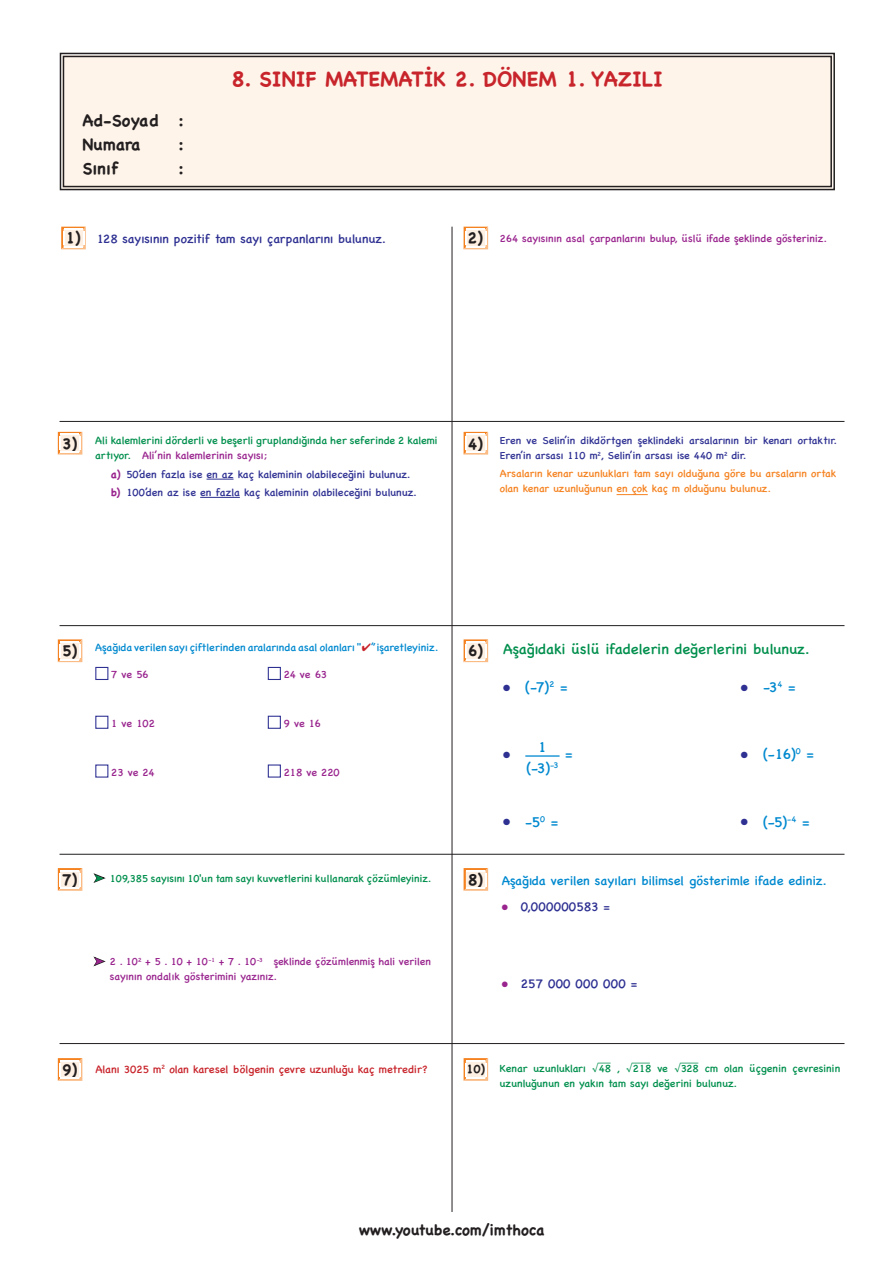
<style>
.page{position:relative;width:893px;height:1263px;background:#fff}
.page>*{position:absolute;margin:0;border:0;box-sizing:border-box;transform-origin:0 0}
.SORU_BOLD{font:700 21px "Chalkboard SE";color:#c8242b}
.SORU_BOLD-2{font:700 16.5px "Chalkboard SE";color:#231f20}
.SORU_BOLD-3{font:700 15.6px "Chalkboard SE";color:#231f20}
.t1{font:15px "Chalkboard SE";color:#008f4d}
.t2{font:15px/21.5px "Chalkboard SE";color:#0089cf}
.t3{font:700 15px "Chalkboard";color:#231f20}
.t4{font:13.05px "Chalkboard SE";color:#0089cf}
.t5{font:13.05px "Chalkboard SE";letter-spacing:.015em;color:#2e3092}
.t6{font:12.6px "Chalkboard SE";color:#2e3092}
.SORU_BOLD-4{font:700 12px "Chalkboard SE";color:#231f20}
.t7{font:11.1px "Chalkboard SE";color:#c8242b}
.t8{font:10.8px/15.1px "Chalkboard SE";color:#008f4d}
.t9{font:10.8px/18.3px "Chalkboard SE";color:#2e3092}
.t10{font:10.8px "Chalkboard SE";color:#0089cf}
.t11{font:10.8px "Chalkboard SE";letter-spacing:-.005em;color:#99248e}
.t12{font:10.65px/14.9px "Chalkboard SE";color:#99248e}
.t13{font:10.65px/15px "Chalkboard SE";color:#2e3092}
.t14{font:10.65px/15px "Chalkboard SE";color:#f58220}
.t15{font:10.65px "Chalkboard SE";color:#008f4d}
.s1{color:#99248e}
.s2{font-weight:700;color:#99248e}
.s3{color:#c8242b}
.s4{color:#2e3092}
.s5{font-family:"KAREKOK 1"}
</style>
<div class="page">
<div style="left:59px;top:52px;width:776px;height:139px;background:#fef4ea"></div>
<div style="left:63px;top:56px;width:769px;height:131px;border:1px solid #231f20"></div>
<hr style="left:60px;top:1043px;width:784px;height:1px;background:#231f20">
<hr style="left:60px;top:854px;width:784px;height:1px;background:#231f20">
<hr style="left:60px;top:625px;width:784px;height:1px;background:#231f20">
<hr style="left:60px;top:421px;width:784px;height:1px;background:#231f20">
<hr style="left:452px;top:227px;width:1px;height:985px;background:#231f20">
<svg style="left:207px;top:479px;width:27px;height:1px"></svg>
<hr style="left:200px;top:497px;width:40px;height:1px;background:#2e3092">
<div style="left:95px;top:667px;width:13px;height:13px;border:1px solid #2e3092"></div>
<div style="left:95px;top:716px;width:13px;height:13px;border:1px solid #2e3092"></div>
<div style="left:268px;top:667px;width:13px;height:13px;border:1px solid #2e3092"></div>
<div style="left:268px;top:716px;width:13px;height:13px;border:1px solid #2e3092"></div>
<div style="left:268px;top:764px;width:13px;height:14px;border:1px solid #2e3092"></div>
<hr style="left:617px;top:494px;width:31px;height:1px;background:#f58220">
<hr style="left:525px;top:755px;width:35px;height:2px;background:#0089cf">
<svg style="left:464px;top:227px;width:24px;height:22px"></svg>
<svg style="left:61px;top:227px;width:25px;height:22px"></svg>
<svg style="left:58px;top:432px;width:24px;height:23px"></svg>
<svg style="left:58px;top:639px;width:24px;height:23px"></svg>
<svg style="left:58px;top:868px;width:24px;height:23px"></svg>
<svg style="left:58px;top:1058px;width:24px;height:23px"></svg>
<svg style="left:464px;top:432px;width:24px;height:23px"></svg>
<svg style="left:464px;top:639px;width:24px;height:23px"></svg>
<svg style="left:464px;top:868px;width:24px;height:23px"></svg>
<svg style="left:464px;top:1058px;width:24px;height:23px"></svg>
<svg style="left:93px;top:873px;width:13px;height:10px"></svg>
<svg style="left:93px;top:956px;width:13px;height:11px"></svg>
<p class="SORU_BOLD-2" style="left:82px;top:110px;width:103px">Ad-Soyad :</p>
<p class="SORU_BOLD-2" style="left:82px;top:134px;width:59px">Numara</p>
<p class="SORU_BOLD-2" style="left:178px;top:134px;width:7px">:</p>
<p class="SORU_BOLD-2" style="left:82px;top:158px;width:38px">Sınıf</p>
<p class="SORU_BOLD-2" style="left:178px;top:158px;width:7px">:</p>
<p class="SORU_BOLD" style="left:232px;top:67px;width:433px">8. SINIF MATEMATİK 2. DÖNEM 1. YAZILI</p>
<p class="SORU_BOLD-3" style="left:66px;top:229px;width:17px">1)</p>
<p class="SORU_BOLD-3" style="left:468px;top:229px;width:17px">2)</p>
<p class="t6" style="left:97px;top:228px;width:291px">128 sayısının pozitif tam sayı çarpanlarını bulunuz.</p>
<p class="t12" style="left:500px;top:230px;width:328px">264 sayısının asal çarpanlarını bulup, üslü ifade şeklinde gösteriniz.</p>
<p class="SORU_BOLD-3" style="left:62px;top:434px;width:17px">3)</p>
<p class="t8" style="left:95px;top:432px;width:344px">Ali kalemlerini dörderli ve beşerli gruplandığında her seferinde 2 kalemi artıyor. <span class="s1">Ali’nin kalemlerinin sayısı;</span></p>
<p class="t9" style="left:111px;top:464px;width:307px"><span class="s2">a)</span> 50’den fazla ise en az kaç kaleminin olabileceğini bulunuz. <span class="s2">b)</span> 100’den az ise en fazla kaç kaleminin olabileceğini bulunuz.</p>
<p class="SORU_BOLD-3" style="left:468px;top:434px;width:17px">4)</p>
<p class="t13" style="left:500px;top:433px;width:339px">Eren ve Selin’in dikdörtgen şeklindeki arsalarının bir kenarı ortaktır.<br>Eren’in arsası 110 m<sup>2</sup>, Selin’in arsası ise 440 m<sup>2</sup> dir.</p>
<p class="t14" style="left:500px;top:466px;width:338px">Arsaların kenar uzunlukları tam sayı olduğuna göre bu arsaların ortak olan kenar uzunluğunun en çok kaç m olduğunu bulunuz.</p>
<p class="SORU_BOLD-3" style="left:62px;top:642px;width:17px">5)</p>
<p class="t10" style="left:95px;top:638px;width:344px">Aşağıda verilen sayı çiftlerinden aralarında asal olanları "<span class="s3">✔</span>” işaretleyiniz.</p>
<p class="t11" style="left:111px;top:665px;width:39px">7 ve 56</p>
<p class="t11" style="left:284px;top:665px;width:45px">24 ve 63</p>
<p class="SORU_BOLD-3" style="left:468px;top:642px;width:17px">6)</p>
<p class="t1" style="left:503px;top:636px;width:308px">Aşağıdaki üslü ifadelerin değerlerini bulunuz.</p>
<p class="t2" style="left:503px;top:675px;width:66px"><span class="s4">●</span> (-7)<sup>2</sup> =</p>
<p class="t2" style="left:741px;top:675px;width:56px"><span class="s4">●</span> -3<sup>4</sup> =</p>
<p class="t11" style="left:111px;top:714px;width:45px">1 ve 102</p>
<p class="t11" style="left:284px;top:714px;width:38px">9 ve 16</p>
<p class="t11" style="left:111px;top:762px;width:45px">23 ve 24</p>
<p class="t11" style="left:284px;top:762px;width:57px">218 ve 220</p>
<p class="t2" style="left:526px;top:735px;width:34px;text-indent:-23px"><span class="s4">●</span> 1 (-3)<sup>-3</sup></p>
<p class="t2" style="left:565px;top:743px;width:9px">=</p>
<p class="t2" style="left:503px;top:810px;width:56px"><span class="s4">●</span> -5<sup>0</sup> =</p>
<p class="t2" style="left:741px;top:743px;width:74px"><span class="s4">●</span> (-16)<sup>0</sup> =</p>
<p class="t2" style="left:741px;top:810px;width:70px"><span class="s4">●</span> (-5)<sup>-4</sup> =</p>
<p class="SORU_BOLD-3" style="left:62px;top:870px;width:17px">7)</p>
<p class="t15" style="left:95px;top:869px;width:338px">➤ 109,385 sayısını 10'un tam sayı kuvvetlerini kullanarak çözümleyiniz.</p>
<p class="SORU_BOLD-3" style="left:468px;top:870px;width:17px">8)</p>
<p class="t4" style="left:502px;top:869px;width:327px">Aşağıda verilen sayıları bilimsel gösterimle ifade ediniz.</p>
<p class="t5" style="left:502px;top:895px;width:110px"><span class="s1">●</span> 0,000000583 =</p>
<p class="t12" style="left:110px;top:953px;width:322px;text-indent:-15px">➤ 2 . 10<sup>2</sup> + 5 . 10 + 10<sup>-1</sup> + 7 . 10<sup>-3</sup> şeklinde çözümlenmiş hali verilen sayının ondalık gösterimini yazınız.</p>
<p class="t5" style="left:502px;top:972px;width:137px"><span class="s1">●</span> 257 000 000 000 =</p>
<p class="SORU_BOLD-3" style="left:62px;top:1060px;width:17px">9)</p>
<p class="t7" style="left:95px;top:1059px;width:333px">Alanı 3025 m<sup>2</sup> olan karesel bölgenin çevre uzunluğu kaç metredir?</p>
<p class="SORU_BOLD-4" style="left:466px;top:1062px;width:21px">10)</p>
<p class="t8" style="left:500px;top:1060px;width:342px">Kenar uzunlukları <span class="s5">å</span>48 , <span class="s5">é</span>218 ve <span class="s5">é</span>328 cm olan üçgenin çevresinin uzunluğunun en yakın tam sayı değerini bulunuz.</p>
<h3 class="t3" style="left:359px;top:1221px;width:187px">www.youtube.com/imthoca</h3>
</div>
